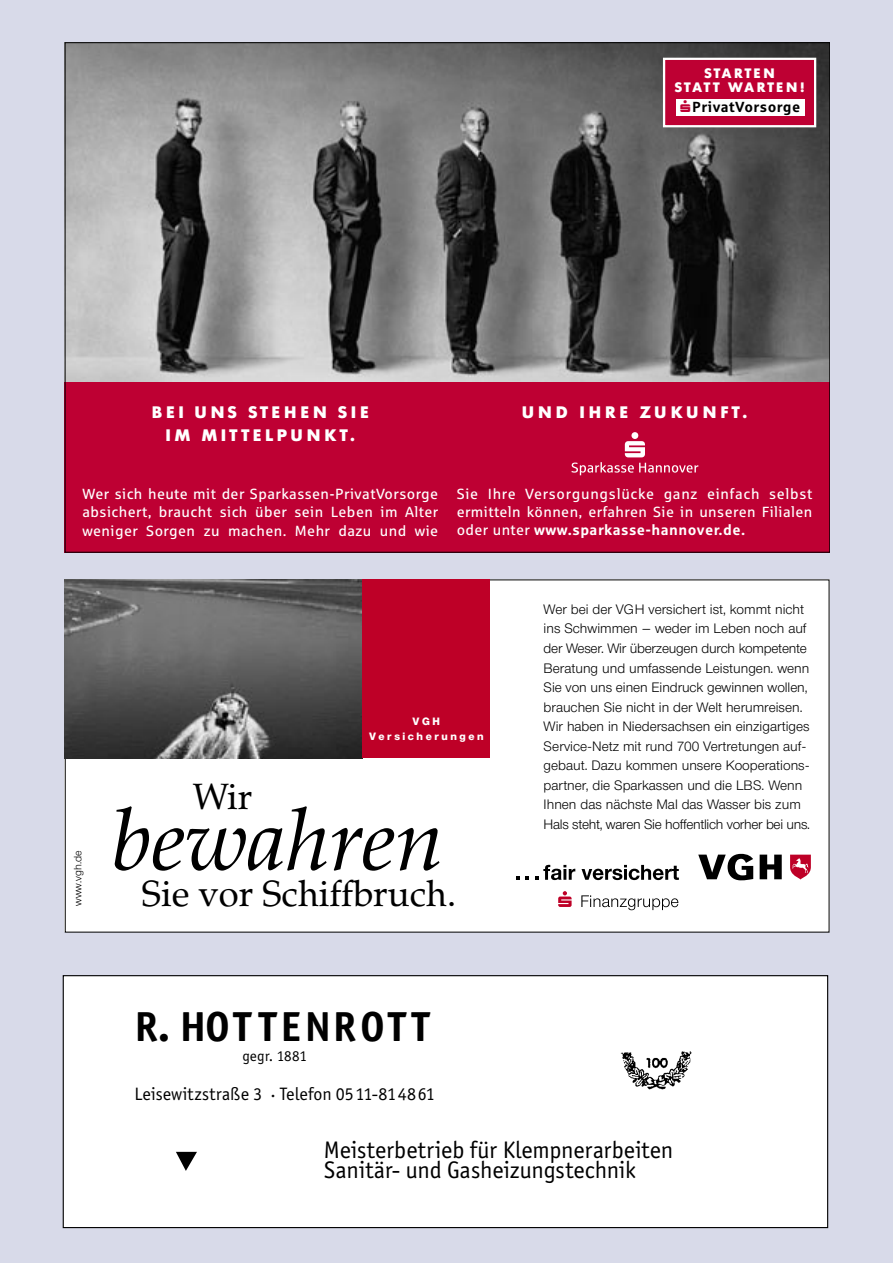
<style>
.page{position:relative;width:893px;height:1263px;background:#d8dae9}
.page>*{position:absolute;margin:0;border:0;box-sizing:border-box;transform-origin:0 0}
.t1{font:italic 86.7px "Palatino";color:#000}
.t2{font:700 42px "Officina San ITC";letter-spacing:.1em;color:#000}
.t3{font:36.45px "Palatino";color:#000}
.t4{font:24px/19.5px "Officina San ITC";color:#000}
.t5{font:18px "Officina San ITC";letter-spacing:.01em;color:#000}
.t6{font:700 16.5px/22.5px "DSV5 Futura";letter-spacing:.24em;color:#fff;text-align:center}
.t7{font:15px "Officina San ITC";color:#000}
.t8{font:14.7px/18.5px "Sparkasse Rg";letter-spacing:.03em;color:#fff;text-align:justify}
.t9{font:700 14.7px "Sparkasse Rg";letter-spacing:.03em;color:#000}
.t10{font:700 13.65px/14.5px "DSV5 Futura";letter-spacing:.145em;color:#fff;text-align:center}
.t11{font:300 13.5px/19.5px "Neue Helvetica BQ";color:#000}
.t12{font:800 10.5px/14.9px "Neue Helvetica BQ";letter-spacing:.24em;color:#fff;text-align:center}
.t13{font:300 10.5px "Neue Helvetica BQ";color:#000}
.s1{font-family:"DSV5 Futura";color:#be0033}
.s2{font-weight:700}
</style>
<div class="page">
<img style="left:67px;top:44px;width:761px;height:338px">
<div style="left:65px;top:382px;width:765px;height:170px;background:#be0033"></div>
<svg style="left:571px;top:432px;width:127px;height:43px"></svg>
<div style="left:664px;top:59px;width:151px;height:67px;background:#be0033"></div>
<div style="left:663px;top:58px;width:153px;height:69px;border:2px solid #fff"></div>
<div style="left:676px;top:99px;width:129px;height:17px;background:#fff"></div>
<div style="left:65px;top:579px;width:765px;height:353px;background:#fff"></div>
<svg style="left:790px;top:855px;width:21px;height:24px"></svg>
<svg style="left:698px;top:853px;width:55px;height:27px"></svg>
<svg style="left:760px;top:855px;width:22px;height:24px"></svg>
<svg style="left:558px;top:891px;width:14px;height:16px"></svg>
<svg style="left:581px;top:895px;width:97px;height:15px"></svg>
<svg style="left:516px;top:876px;width:3px;height:4px"></svg>
<svg style="left:525px;top:876px;width:4px;height:4px"></svg>
<svg style="left:535px;top:865px;width:40px;height:15px"></svg>
<svg style="left:581px;top:865px;width:98px;height:15px"></svg>
<img style="left:65px;top:579px;width:298px;height:179px">
<div style="left:363px;top:579px;width:127px;height:179px;background:#be0027"></div>
<div style="left:63px;top:976px;width:765px;height:251px;background:#fff"></div>
<div style="left:63px;top:975px;width:765px;height:253px;border:1px solid #000"></div>
<svg style="left:176px;top:1152px;width:21px;height:19px"></svg>
<img style="left:620px;top:1051px;width:72px;height:39px">
<p class="t10" style="left:675px;top:65px;width:131px">STARTEN<br>STATT WARTEN!</p>
<p class="t9" style="left:681px;top:98px;width:121px"><span class="s1">º</span>PrivatVorsorge</p>
<p class="t6" style="left:152px;top:401px;width:219px">BEI UNS STEHEN SIE<br>IM MITTELPUNKT.</p>
<p class="t8" style="left:82px;top:484px;width:357px">Wer sich heute mit der Sparkassen-PrivatVorsorge absichert, braucht sich über sein Leben im Alter weniger Sorgen zu machen. Mehr dazu und wie</p>
<p class="t6" style="left:522px;top:401px;width:227px">UND IHRE ZUKUNFT.</p>
<p class="t8" style="left:457px;top:484px;width:357px">Sie Ihre Versorgungslücke ganz einfach selbst ermitteln können, erfahren Sie in unseren Filialen oder unter <span class="s2">www.sparkasse-hannover.de.</span></p>
<p class="t13" style="left:71px;top:906px;width:57px;rotate:-90deg">www.vgh.de</p>
<p class="t12" style="left:369px;top:714px;width:116px">VGH<br>Versicherungen</p>
<h3 class="t3" style="left:193px;top:775px;width:61px">Wir</h3>
<h1 class="t1" style="left:111px;top:788px;width:334px">bewahren</h1>
<h3 class="t3" style="left:142px;top:872px;width:316px">Sie vor Schiffbruch.</h3>
<p class="t11" style="left:544px;top:599px;width:268px">Wer bei der VGH versichert ist, kommt nicht ins Schwimmen – weder im Leben noch auf der Weser. Wir überzeugen durch kompetente Beratung und umfassende Leistungen. wenn Sie von uns einen Eindruck gewinnen wollen, brauchen Sie nicht in der Welt herumreisen.<br>Wir haben in Niedersachsen ein einzigartiges Service-Netz mit rund 700 Vertretungen auf&shy;gebaut. Dazu kommen unsere Kooperations&shy;partner, die Sparkassen und die LBS. Wenn Ihnen das nächste Mal das Wasser bis zum Hals steht, waren Sie hoffentlich vorher bei uns.</p>
<h2 class="t2" style="left:134px;top:1001px;width:296px">R. HOTTENROTT</h2>
<p class="t7" style="left:242px;top:1047px;width:66px">gegr. 1881</p>
<h3 class="t5" style="left:134px;top:1083px;width:302px">Leisewitzstraße 3 . Telefon 0511-814861</h3>
<h3 class="t4" style="left:324px;top:1140px;width:351px">Meisterbetrieb für Klempnerarbeiten<br>Sanitär- und Gasheizungstechnik</h3>
</div>
